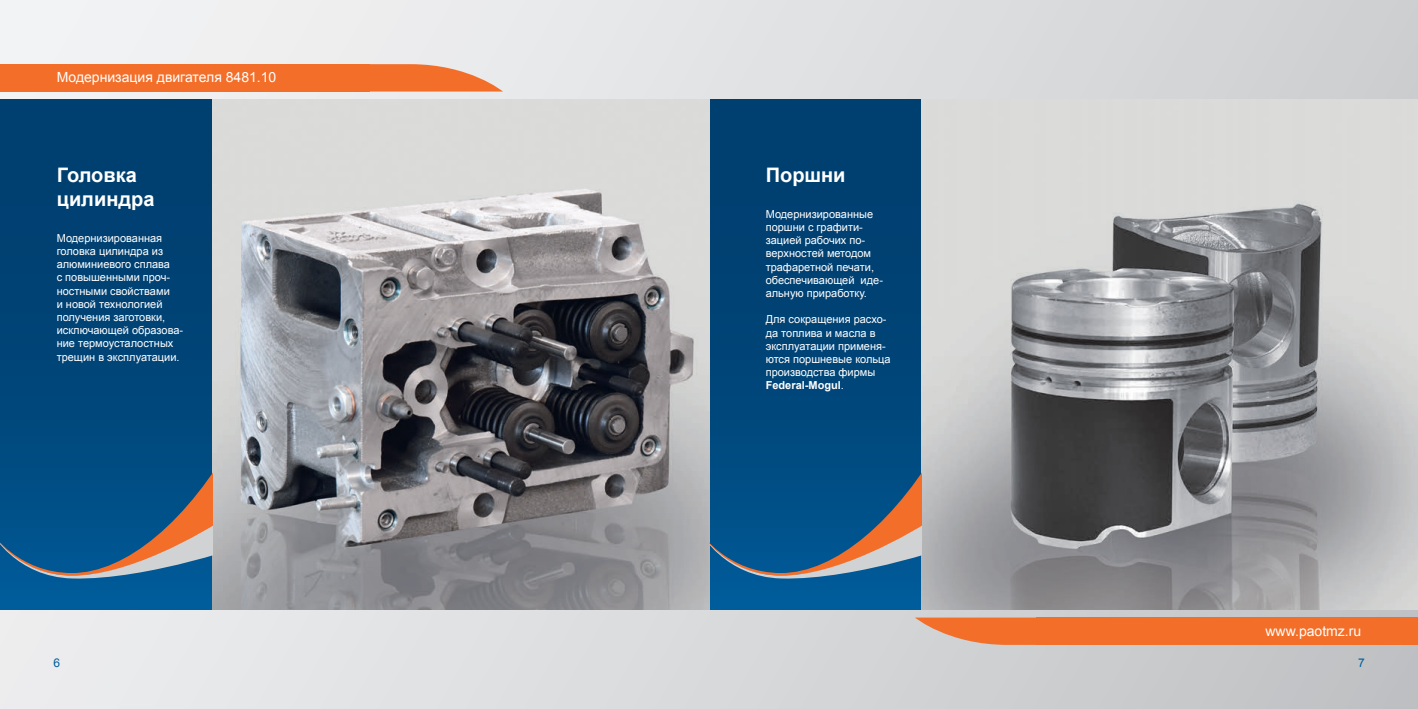
<style>
.page{position:relative;width:1418px;height:709px;background:#fff}
.page>*{position:absolute;margin:0;border:0;box-sizing:border-box;transform-origin:0 0}
.t1{font:700 20px/24px "Arial";color:#fff}
.t2{font:14px "Arial";color:#fff}
.t3{font:12px "Arial";color:#005d9c}
.t4{font:11px/13.2px "Arial";color:#fff}
.s1{font-weight:700}
</style>
<div class="page">
<div style="left:0;top:0;width:1417px;height:709px;background:linear-gradient(to right,#f1f2f3,#c9cacc)"></div>
<svg style="left:0;top:99px;width:213px;height:510px;background:#014477"></svg>
<div style="left:1036px;top:617px;width:381px;height:28px;background:#f36e28"></div>
<svg style="left:915px;top:617px;width:121px;height:28px;background:#ea8753"></svg>
<svg style="left:709px;top:99px;width:212px;height:510px;background:#014477"></svg>
<img style="left:921px;top:99px;width:496px;height:510px">
<img style="left:213px;top:99px;width:496px;height:510px">
<div style="left:0;top:64px;width:370px;height:27px;background:#f36e28"></div>
<svg style="left:366px;top:64px;width:137px;height:28px;background:#f08953"></svg>
<svg style="left:0;top:401px;width:213px;height:179px;background:#1b5783"></svg>
<svg style="left:709px;top:401px;width:212px;height:179px;background:#1c5783"></svg>
<p class="t2" style="left:57px;top:68px;width:221px">Модернизация двигателя 8481.10</p>
<h1 class="t1" style="left:57px;top:163px;width:99px">Головка цилиндра</h1>
<p class="t4" style="left:57px;top:231px;width:128px">Модернизированная головка цилиндра из алюминиевого сплава<br>с повышенными проч&shy;ностными свойствами<br>и новой технологией получения заготовки, исключающей образова&shy;ние термоусталостных трещин в эксплуатации.</p>
<h1 class="t1" style="left:765px;top:163px;width:81px">Поршни</h1>
<p class="t4" style="left:765px;top:207px;width:119px">Модернизированные поршни с графити&shy;зацией рабочих по&shy;верхностей методом трафаретной печати, обеспечивающей иде&shy;альную приработку.</p>
<p class="t4" style="left:765px;top:313px;width:126px">Для сокращения расхо&shy;да топлива и масла в эксплуатации применя&shy;ются поршневые кольца производства фирмы<br><span class="s1">Federal-Mogul</span>.</p>
<p class="t2" style="left:1265px;top:621px;width:97px">www.paotmz.ru</p>
<p class="t3" style="left:53px;top:654px;width:8px">6</p>
<p class="t3" style="left:1358px;top:654px;width:8px">7</p>
</div>
